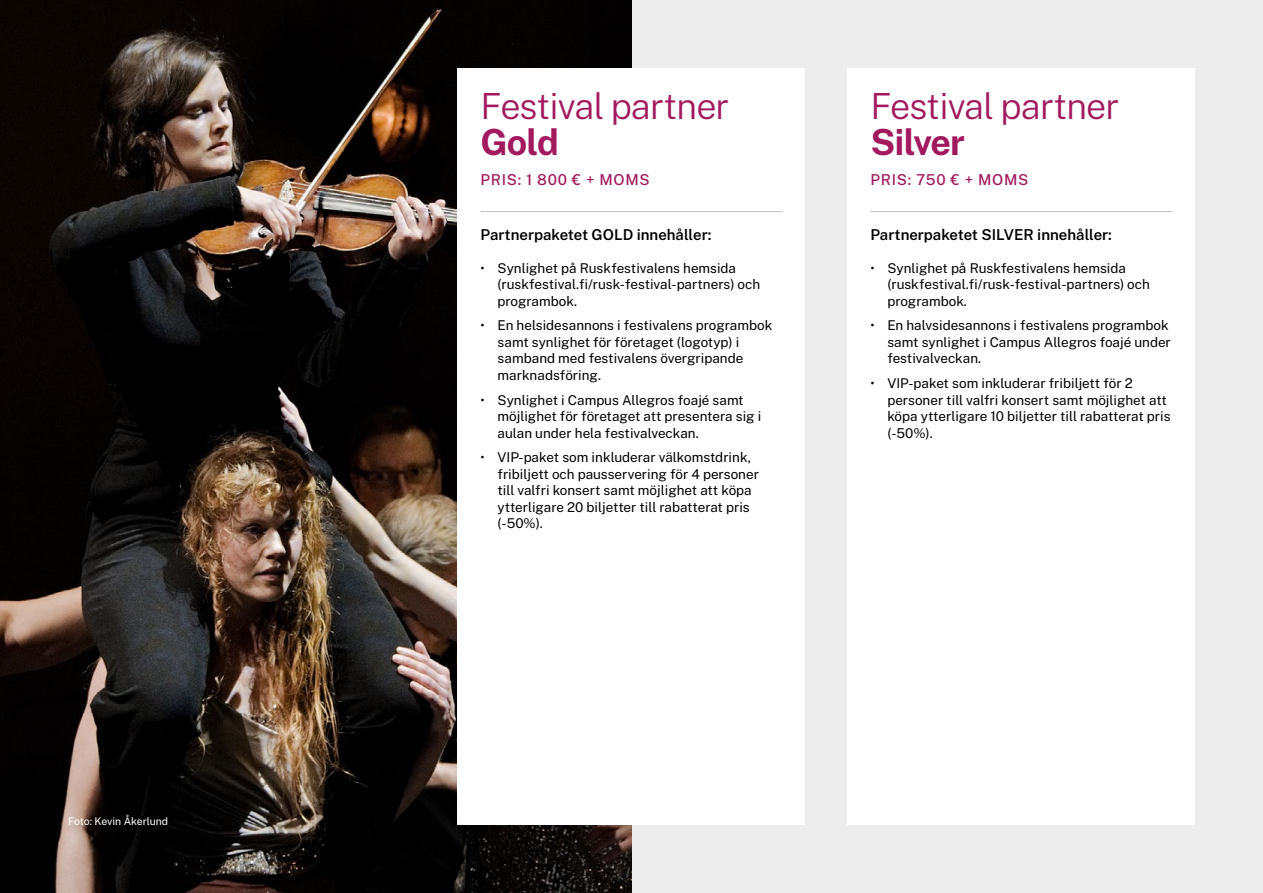
<style>
.page{position:relative;width:1263px;height:893px;background:#fff}
.page>*{position:absolute;margin:0;border:0;box-sizing:border-box;transform-origin:0 0}
.t1{font:300 36px "Public Sans";letter-spacing:-.025em;color:#a21a5d}
.t2{font:700 36px "Public Sans";letter-spacing:-.025em;color:#a21a5d}
.t3{font:600 15px "Public Sans";color:#000}
.t4{font:500 15px "Public Sans";letter-spacing:.05em;color:#a21a5d}
.t5{font:13.5px/16.5px "Public Sans";color:#000}
.t6{font:10.5px "Public Sans";letter-spacing:-.005em;color:#fff}
</style>
<div class="page">
<div style="left:631px;top:0;width:632px;height:893px;background:#ededed"></div>
<img style="left:0;top:0;width:631px;height:893px">
<div style="left:458px;top:68px;width:347px;height:757px;background:#fff"></div>
<div style="left:848px;top:68px;width:347px;height:757px;background:#fff"></div>
<hr style="left:480px;top:211px;width:302px;height:1px;background:#c6c6c6">
<hr style="left:870px;top:211px;width:302px;height:1px;background:#c6c6c6">
<p class="t6" style="left:68px;top:816px;width:102px">Foto: Kevin Åkerlund</p>
<h1 class="t1" style="left:480px;top:89px;width:250px">Festival partner</h1>
<h1 class="t2" style="left:480px;top:125px;width:80px">Gold</h1>
<p class="t4" style="left:480px;top:172px;width:171px">PRIS: 1 800 € + MOMS</p>
<p class="t3" style="left:480px;top:227px;width:232px">Partnerpaketet GOLD innehåller:</p>
<p class="t5" style="left:497px;top:260px;width:264px;text-indent:-17px">• Synlighet på Ruskfestivalens hemsida (ruskfestival.fi/rusk-festival-partners) och programbok.</p>
<p class="t5" style="left:497px;top:318px;width:276px;text-indent:-17px">• En helsidesannons i festivalens programbok samt synlighet för företaget (logotyp) i samband med festivalens övergripande marknadsföring.</p>
<p class="t5" style="left:497px;top:392px;width:265px;text-indent:-17px">• Synlighet i Campus Allegros foajé samt möjlighet för företaget att presentera sig i aulan under hela festivalveckan.</p>
<p class="t5" style="left:497px;top:450px;width:263px;text-indent:-17px">• VIP-paket som inkluderar välkomstdrink, fribiljett och pausservering för 4 personer till valfri konsert samt möjlighet att köpa ytterligare 20 biljetter till rabatterat pris (-50%).</p>
<h1 class="t1" style="left:870px;top:89px;width:250px">Festival partner</h1>
<h1 class="t2" style="left:870px;top:125px;width:96px">Silver</h1>
<p class="t4" style="left:870px;top:172px;width:160px">PRIS: 750 € + MOMS</p>
<p class="t3" style="left:870px;top:227px;width:243px">Partnerpaketet SILVER innehåller:</p>
<p class="t5" style="left:887px;top:260px;width:264px;text-indent:-17px">• Synlighet på Ruskfestivalens hemsida (ruskfestival.fi/rusk-festival-partners) och programbok.</p>
<p class="t5" style="left:887px;top:318px;width:285px;text-indent:-17px">• En halvsidesannons i festivalens programbok samt synlighet i Campus Allegros foajé under festivalveckan.</p>
<p class="t5" style="left:887px;top:375px;width:285px;text-indent:-17px">• VIP-paket som inkluderar fribiljett för 2 personer till valfri konsert samt möjlighet att köpa ytterligare 10 biljetter till rabatterat pris (-50%).</p>
</div>
